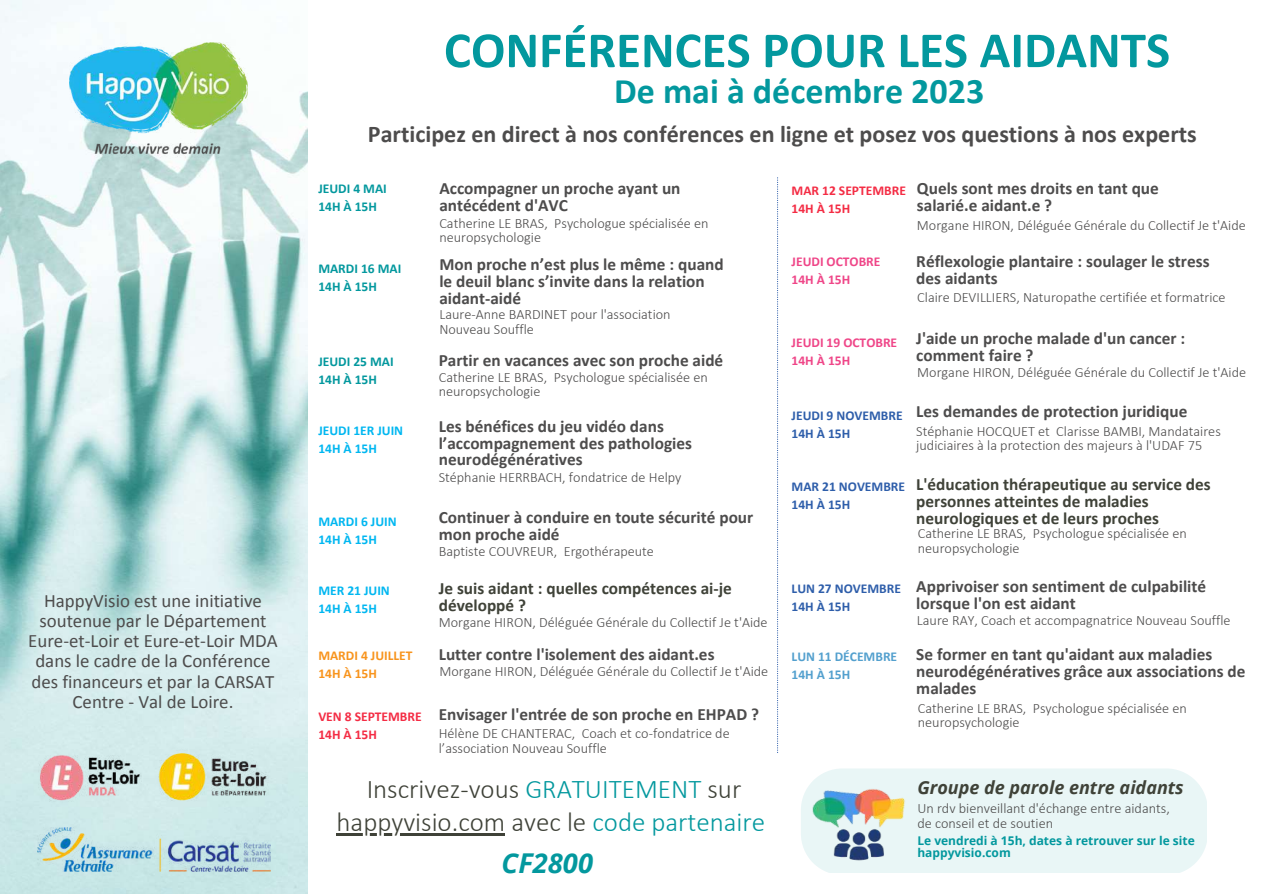
<style>
.page{position:relative;width:1266px;height:894px;background:#fff}
.page>*{position:absolute;margin:0;border:0;box-sizing:border-box;transform-origin:0 0}
.t1{font:700 51px "Calibri";color:#03989e}
.t2{font:700 36px "Calibri";color:#03989e}
.t3{font:italic 700 27.3px "Open Sans";color:#03989e}
.t4{font:300 27px/32.7px "Calibri";color:#3f4238;text-align:center}
.t5{font:700 24px "Calibri";color:#4d4c4c}
.t6{font:18.9px/20.2px "Calibri";color:#4d4c4c;text-align:center}
.t7{font:italic 700 18px "Open Sans";color:#3f4238}
.t8{font:700 17.25px/17px "Calibri";color:#4d4c4c}
.t9{font:700 17.25px/17px "Calibri";color:#3f4238}
.t10{font:300 14.25px/14.7px "Calibri";color:#4d4c4c}
.t11{font:700 13.5px/18px "Calibri";color:#2e5eaa}
.t12{font:700 13.5px/18px "Calibri";color:#00b7f1}
.t13{font:700 13.5px/18px "Calibri";color:#03989e}
.t14{font:700 13.5px/18px "Calibri";color:#f42c44}
.t15{font:700 13.5px/18px "Calibri";color:#ef4688}
.t16{font:700 13.5px/18px "Calibri";color:#f8941d}
.t17{font:700 13.5px/18px "Calibri";color:#53a0ce}
.t18{font:700 12px/12px "Open Sans";color:#03989e}
.s1{color:#03989e}
</style>
<div class="page">
<hr style="left:336px;top:833px;width:169px;height:2px;background:#3f4238">
<img style="left:0;top:0;width:307px;height:893px">
<img style="left:70px;top:43px;width:178px;height:117px">
<img style="left:153px;top:748px;width:126px;height:55px">
<img style="left:32px;top:749px;width:115px;height:55px">
<img style="left:37px;top:827px;width:233px;height:44px">
<svg style="left:777px;top:177px;width:1px;height:575px"></svg>
<div style="left:801px;top:768px;width:406px;height:104px;background:#e9f6f6"></div>
<img style="left:807px;top:786px;width:100px;height:75px">
<h3 class="t6" style="left:28px;top:591px;width:251px">HappyVisio est une initiative soutenue par le Département<br>Eure-et-Loir et Eure-et-Loir MDA dans le cadre de la Conférence des financeurs et par la CARSAT<br>Centre - Val de Loire.</h3>
<h1 class="t1" style="left:444px;top:29px;width:727px">CONFÉRENCES POUR LES AIDANTS</h1>
<h2 class="t2" style="left:614px;top:76px;width:372px">De mai à décembre 2023</h2>
<h3 class="t5" style="left:368px;top:123px;width:830px">Participez en direct à nos conférences en ligne et posez vos questions à nos experts</h3>
<p class="t13" style="left:318px;top:181px;width:70px">JEUDI 4 MAI<br>14H À 15H</p>
<p class="t8" style="left:439px;top:181px;width:243px">Accompagner un proche ayant un antécédent d'AVC</p>
<p class="t14" style="left:791px;top:183px;width:116px">MAR 12 SEPTEMBRE<br>14H À 15H</p>
<p class="t8" style="left:917px;top:181px;width:243px">Quels sont mes droits en tant que salarié.e aidant.e ?</p>
<p class="t10" style="left:439px;top:217px;width:271px">Catherine LE BRAS, Psychologue spécialisée en neuropsychologie</p>
<p class="t13" style="left:318px;top:261px;width:84px">MARDI 16 MAI<br>14H À 15H</p>
<p class="t8" style="left:439px;top:257px;width:286px">Mon proche n’est plus le même : quand le deuil blanc s’invite dans la relation aidant-aidé</p>
<p class="t10" style="left:439px;top:308px;width:233px">Laure-Anne BARDINET pour l'association<br>Nouveau Souffle</p>
<p class="t13" style="left:318px;top:353px;width:77px">JEUDI 25 MAI<br>14H À 15H</p>
<p class="t12" style="left:318px;top:422px;width:86px">JEUDI 1ER JUIN<br>14H À 15H</p>
<p class="t8" style="left:439px;top:353px;width:286px">Partir en vacances avec son proche aidé</p>
<p class="t10" style="left:439px;top:370px;width:271px">Catherine LE BRAS, Psychologue spécialisée en neuropsychologie</p>
<p class="t8" style="left:439px;top:419px;width:255px">Les bénéfices du jeu vidéo dans l’accompagnement des pathologies neurodégénératives</p>
<p class="t10" style="left:439px;top:470px;width:244px">Stéphanie HERRBACH, fondatrice de Helpy</p>
<p class="t12" style="left:318px;top:513px;width:80px">MARDI 6 JUIN<br>14H À 15H</p>
<p class="t8" style="left:439px;top:510px;width:316px">Continuer à conduire en toute sécurité pour mon proche aidé</p>
<p class="t10" style="left:439px;top:544px;width:217px">Baptiste COUVREUR, Ergothérapeute</p>
<p class="t12" style="left:318px;top:582px;width:73px">MER 21 JUIN<br>14H À 15H</p>
<p class="t9" style="left:439px;top:580px;width:295px">Je suis aidant : quelles compétences ai-je développé ?</p>
<p class="t10" style="left:439px;top:616px;width:330px">Morgane HIRON, Déléguée Générale du Collectif Je t'Aide</p>
<p class="t16" style="left:318px;top:647px;width:96px">MARDI 4 JUILLET<br>14H À 15H</p>
<p class="t8" style="left:439px;top:647px;width:277px">Lutter contre l'isolement des aidant.es</p>
<p class="t10" style="left:439px;top:665px;width:330px">Morgane HIRON, Déléguée Générale du Collectif Je t'Aide</p>
<p class="t14" style="left:318px;top:708px;width:105px">VEN 8 SEPTEMBRE<br>14H À 15H</p>
<p class="t8" style="left:439px;top:706px;width:322px">Envisager l'entrée de son proche en EHPAD ?</p>
<p class="t10" style="left:439px;top:727px;width:292px">Hélène DE CHANTERAC, Coach et co-fondatrice de l’association Nouveau Souffle</p>
<h3 class="t4" style="left:336px;top:775px;width:430px">Inscrivez-vous <span class="s1">GRATUITEMENT</span> sur happyvisio.com avec le <span class="s1">code partenaire</span></h3>
<h3 class="t3" style="left:502px;top:843px;width:93px">CF2800</h3>
<p class="t15" style="left:791px;top:253px;width:90px">JEUDI OCTOBRE<br>14H À 15H</p>
<p class="t15" style="left:791px;top:335px;width:107px">JEUDI 19 OCTOBRE<br>14H À 15H</p>
<p class="t10" style="left:917px;top:219px;width:330px">Morgane HIRON, Déléguée Générale du Collectif Je t'Aide</p>
<p class="t8" style="left:916px;top:254px;width:295px">Réflexologie plantaire : soulager le stress des aidants</p>
<p class="t10" style="left:917px;top:291px;width:310px">Claire DEVILLIERS, Naturopathe certifiée et formatrice</p>
<p class="t8" style="left:916px;top:331px;width:270px">J'aide un proche malade d'un cancer : comment faire ?</p>
<p class="t10" style="left:917px;top:366px;width:330px">Morgane HIRON, Déléguée Générale du Collectif Je t'Aide</p>
<p class="t11" style="left:791px;top:407px;width:112px">JEUDI 9 NOVEMBRE<br>14H À 15H</p>
<p class="t8" style="left:916px;top:404px;width:272px">Les demandes de protection juridique</p>
<p class="t10" style="left:916px;top:424px;width:306px">Stéphanie HOCQUET et Clarisse BAMBI, Mandataires judiciaires à la protection des majeurs à l'UDAF 75</p>
<p class="t11" style="left:791px;top:479px;width:115px">MAR 21 NOVEMBRE<br>14H À 15H</p>
<p class="t9" style="left:916px;top:477px;width:296px">L'éducation thérapeutique au service des personnes atteintes de maladies neurologiques et de leurs proches</p>
<p class="t10" style="left:918px;top:527px;width:271px">Catherine LE BRAS, Psychologue spécialisée en neuropsychologie</p>
<p class="t11" style="left:791px;top:580px;width:111px">LUN 27 NOVEMBRE<br>14H À 15H</p>
<p class="t8" style="left:916px;top:578px;width:291px">Apprivoiser son sentiment de culpabilité lorsque l'on est aidant</p>
<p class="t10" style="left:917px;top:613px;width:315px">Laure RAY, Coach et accompagnatrice Nouveau Souffle</p>
<p class="t17" style="left:791px;top:648px;width:107px">LUN 11 DÉCEMBRE<br>14H À 15H</p>
<p class="t8" style="left:916px;top:647px;width:331px">Se former en tant qu'aidant aux maladies neurodégénératives grâce aux associations de malades</p>
<p class="t10" style="left:918px;top:701px;width:271px">Catherine LE BRAS, Psychologue spécialisée en neuropsychologie</p>
<p class="t7" style="left:917px;top:774px;width:268px">Groupe de parole entre aidants</p>
<p class="t10" style="left:917px;top:801px;width:254px">Un rdv bienveillant d'échange entre aidants, de conseil et de soutien</p>
<p class="t18" style="left:917px;top:834px;width:279px">Le vendredi à 15h, dates à retrouver sur le site happyvisio.com</p>
</div>
